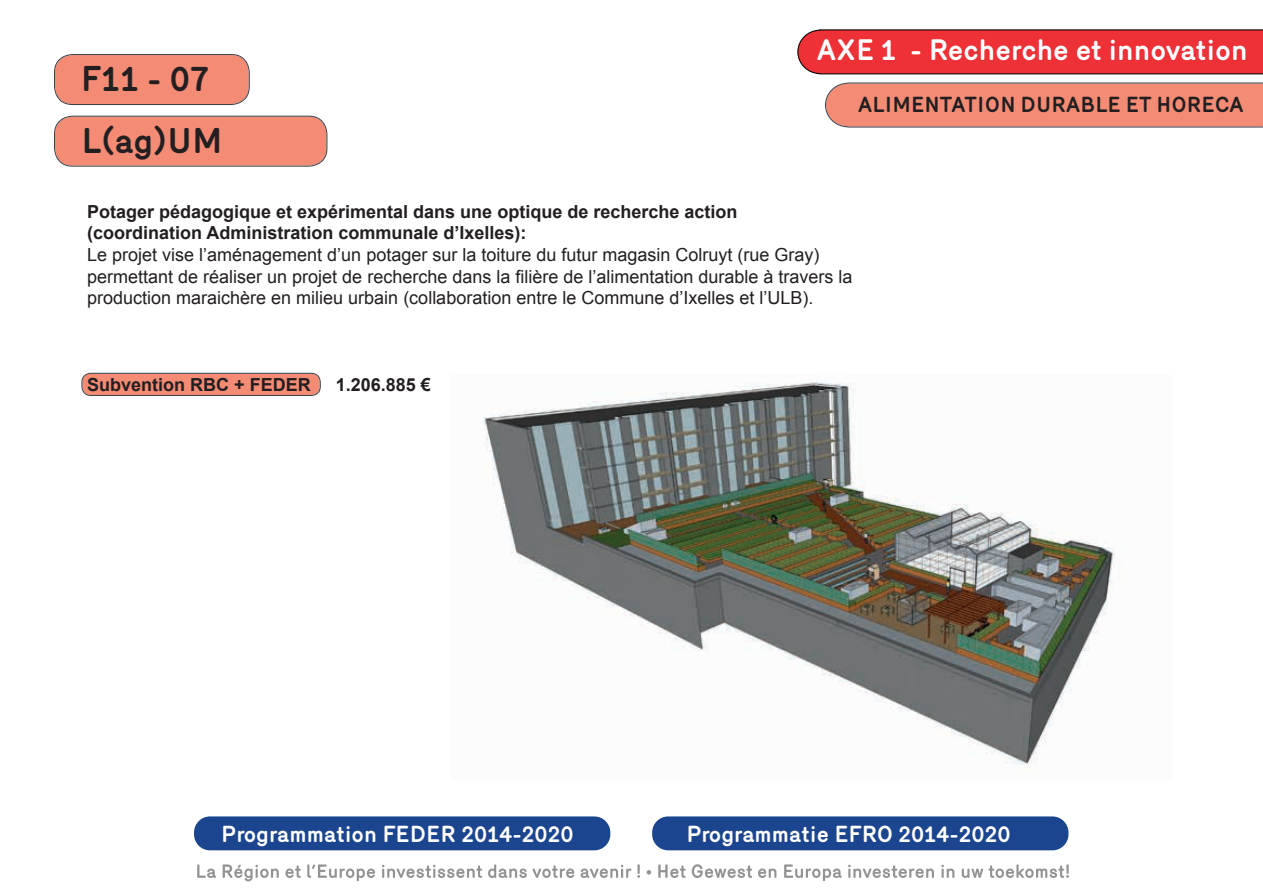
<style>
.page{position:relative;width:1263px;height:893px;background:#fff}
.page>*{position:absolute;margin:0;border:0;box-sizing:border-box;transform-origin:0 0}
.t1{font:700 34.5px/61.7px "Mercury";color:#231f20}
.t2{font:700 28.5px "Mercury";color:#fff}
.t3{font:700 22.35px "Mercury";color:#fff}
.t4{font:700 21px "Mercury";color:#231f20}
.t5{font:18px/21.6px "Arial";color:#231f20}
.t6{font:700 18px/21.6px "Arial";color:#231f20}
</style>
<div class="page">
<svg style="left:197px;top:864px;width:19px;height:14px"></svg>
<svg style="left:223px;top:864px;width:56px;height:17px"></svg>
<svg style="left:285px;top:865px;width:16px;height:13px"></svg>
<svg style="left:307px;top:864px;width:68px;height:17px"></svg>
<svg style="left:382px;top:865px;width:100px;height:13px"></svg>
<svg style="left:488px;top:864px;width:86px;height:14px"></svg>
<svg style="left:580px;top:865px;width:51px;height:13px"></svg>
<svg style="left:637px;top:864px;width:3px;height:14px"></svg>
<svg style="left:646px;top:870px;width:5px;height:5px"></svg>
<svg style="left:658px;top:864px;width:27px;height:14px"></svg>
<svg style="left:692px;top:864px;width:60px;height:14px"></svg>
<svg style="left:758px;top:868px;width:18px;height:10px"></svg>
<svg style="left:784px;top:864px;width:58px;height:17px"></svg>
<svg style="left:848px;top:865px;width:86px;height:13px"></svg>
<svg style="left:941px;top:865px;width:13px;height:13px"></svg>
<svg style="left:962px;top:864px;width:107px;height:14px"></svg>
<div style="left:194px;top:816px;width:416px;height:34px;background:#1b458f;border-radius:16px"></div>
<div style="left:652px;top:816px;width:416px;height:34px;background:#1b458f;border-radius:16px"></div>
<svg style="left:797px;top:29px;width:466px;height:45px;background:#e43238"></svg>
<svg style="left:825px;top:83px;width:438px;height:45px;background:#ed8b77"></svg>
<svg style="left:81px;top:373px;width:240px;height:23px;background:#e48774"></svg>
<img style="left:483px;top:382px;width:632px;height:382px">
<svg style="left:54px;top:116px;width:273px;height:51px;background:#ec8b77"></svg>
<svg style="left:54px;top:54px;width:196px;height:51px;background:#eb8b77"></svg>
<h1 class="t1" style="left:81px;top:48px;width:143px">F11 - 07<br>L(ag)UM</h1>
<h2 class="t2" style="left:816px;top:33px;width:433px">AXE 1 - Recherche et innovation</h2>
<p class="t4" style="left:858px;top:92px;width:387px">ALIMENTATION DURABLE ET HORECA</p>
<p class="t6" style="left:87px;top:201px;width:652px">Potager pédagogique et expérimental dans une optique de recherche action (coordination Administration communale d’Ixelles):</p>
<p class="t5" style="left:87px;top:244px;width:767px">Le projet vise l’aménagement d’un potager sur la toiture du futur magasin Colruyt (rue Gray) permettant de réaliser un projet de recherche dans la filière de l’alimentation durable à travers la production maraichère en milieu urbain (collaboration entre le Commune d’Ixelles et l’ULB).</p>
<p class="t6" style="left:87px;top:374px;width:225px">Subvention RBC + FEDER</p>
<p class="t6" style="left:336px;top:374px;width:97px">1.206.885 €</p>
<p class="t3" style="left:221px;top:821px;width:354px">Programmation FEDER 2014-2020</p>
<p class="t3" style="left:686px;top:821px;width:326px">Programmatie EFRO 2014-2020</p>
</div>
